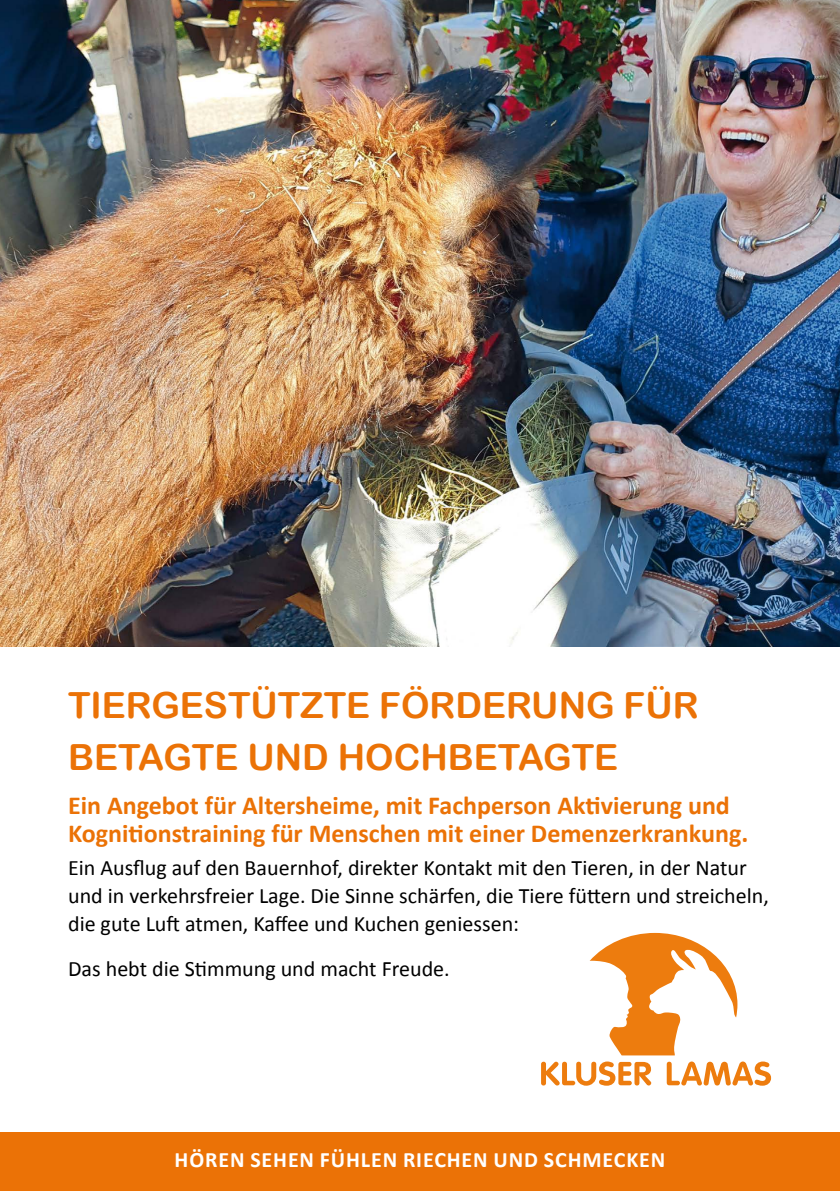
<style>
.page{position:relative;width:840px;height:1191px;background:#fff}
.page>*{position:absolute;margin:0;border:0;box-sizing:border-box;transform-origin:0 0}
.t1{font:36px/52px "Arial Rounded MT Bold";color:#eb7206}
.t2{font:700 26px/28px "Calibri";color:#eb7206}
.t3{font:22px/28px "Calibri";color:#000}
.t4{font:700 22px "Calibri";letter-spacing:.04em;color:#fff}
</style>
<div class="page">
<img style="left:0;top:0;width:839px;height:646px">
<div style="left:0;top:1132px;width:839px;height:59px;background:#eb7206"></div>
<svg style="left:541px;top:933px;width:229px;height:152px"></svg>
<h1 class="t1" style="left:68px;top:679px;width:631px">TIERGESTÜTZTE FÖRDERUNG FÜR<br>BETAGTE UND HOCHBETAGTE</h1>
<p class="t2" style="left:68px;top:791px;width:681px">Ein Angebot für Altersheime, mit Fachperson Aktivierung und<br>Kognitionstraining für Menschen mit einer Demenzerkrankung.</p>
<p class="t3" style="left:68px;top:854px;width:702px">Ein Ausflug auf den Bauernhof, direkter Kontakt mit den Tieren, in der Natur und in verkehrsfreier Lage. Die Sinne schärfen, die Tiere füttern und streicheln, die gute Luft atmen, Kaffee und Kuchen geniessen:</p>
<p class="t3" style="left:68px;top:955px;width:383px">Das hebt die Stimmung und macht Freude.</p>
<p class="t4" style="left:174px;top:1145px;width:492px">HÖREN SEHEN FÜHLEN RIECHEN UND SCHMECKEN</p>
</div>
